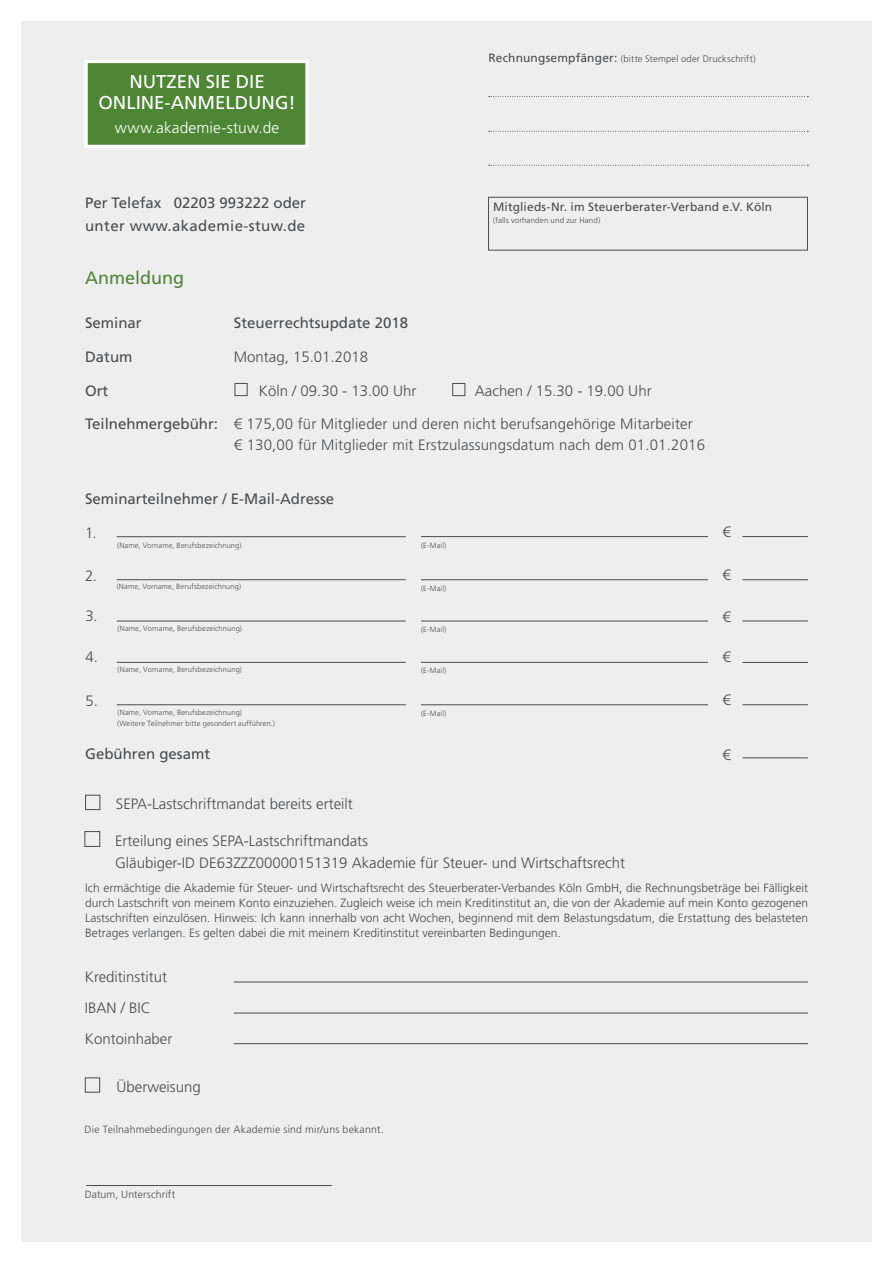
<style>
.page{position:relative;width:893px;height:1263px;background:#fff}
.page>*{position:absolute;margin:0;border:0;box-sizing:border-box;transform-origin:0 0}
.t1{font:18.6px/21.1px "Frutiger LT Std";letter-spacing:-.005em;color:#fff;text-align:center}
.t2{font:18px "Frutiger LT Std";color:#4e8636}
.t3{font:300 15.45px "Frutiger LT Std";letter-spacing:.01em;color:#fff}
.t4{font:300 15px/31px "Frutiger LT Std";color:#4b4c4d}
.t5{font:15px/22.5px "Frutiger LT Std";color:#4b4c4d}
.t6{font:300 12px/15px "Frutiger LT Std";color:#4b4c4d;text-align:justify}
.t7{font:12px "Frutiger LT Std";letter-spacing:.01em;color:#4b4c4d}
.t8{font:300 10.5px "Frutiger LT Std";letter-spacing:.02em;color:#4b4c4d}
.t9{font:300 9.45px "Frutiger LT Std";letter-spacing:.015em;color:#4b4c4d}
.t10{font:300 7.95px "Frutiger LT Std";letter-spacing:.015em;color:#4b4c4d}
.t11{font:300 7.5px/10.6px "Frutiger LT Std";letter-spacing:.015em;color:#4b4c4d}
.s1{font-weight:400;font-size:12px}
</style>
<div class="page">
<div style="left:21px;top:21px;width:851px;height:1221px;background:#eeeeef"></div>
<hr style="left:86px;top:1185px;width:246px;height:1px;background:#4b4c4d">
<hr style="left:234px;top:982px;width:574px;height:1px;background:#4b4c4d">
<hr style="left:234px;top:1013px;width:574px;height:1px;background:#4b4c4d">
<hr style="left:234px;top:1043px;width:574px;height:1px;background:#4b4c4d">
<div style="left:85px;top:795px;width:15px;height:15px;border:1px solid #4b4c4d"></div>
<div style="left:85px;top:831px;width:15px;height:16px;border:1px solid #4b4c4d"></div>
<div style="left:85px;top:1077px;width:15px;height:15px;border:1px solid #4b4c4d"></div>
<hr style="left:117px;top:536px;width:289px;height:1px;background:#4b4c4d">
<hr style="left:117px;top:579px;width:289px;height:1px;background:#4b4c4d">
<hr style="left:117px;top:621px;width:289px;height:1px;background:#4b4c4d">
<hr style="left:117px;top:662px;width:289px;height:1px;background:#4b4c4d">
<hr style="left:117px;top:704px;width:289px;height:1px;background:#4b4c4d">
<hr style="left:421px;top:536px;width:287px;height:1px;background:#4b4c4d">
<hr style="left:421px;top:579px;width:287px;height:1px;background:#4b4c4d">
<hr style="left:421px;top:621px;width:287px;height:1px;background:#4b4c4d">
<hr style="left:421px;top:662px;width:287px;height:1px;background:#4b4c4d">
<hr style="left:421px;top:704px;width:287px;height:1px;background:#4b4c4d">
<hr style="left:742px;top:758px;width:66px;height:1px;background:#4b4c4d">
<hr style="left:742px;top:704px;width:66px;height:1px;background:#4b4c4d">
<hr style="left:742px;top:662px;width:66px;height:1px;background:#4b4c4d">
<hr style="left:742px;top:621px;width:66px;height:1px;background:#4b4c4d">
<hr style="left:742px;top:579px;width:66px;height:1px;background:#4b4c4d">
<hr style="left:742px;top:536px;width:66px;height:1px;background:#4b4c4d">
<div style="left:488px;top:197px;width:320px;height:53px;border:1px solid #4b4c4d"></div>
<svg style="left:489px;top:96px;width:319px;height:1px"></svg>
<svg style="left:489px;top:131px;width:319px;height:1px"></svg>
<svg style="left:489px;top:165px;width:319px;height:1px"></svg>
<div style="left:86px;top:61px;width:221px;height:85px;background:#4e8636"></div>
<div style="left:84px;top:60px;width:225px;height:88px;border:3px solid #fff"></div>
<div style="left:235px;top:383px;width:13px;height:13px;border:1px solid #4b4c4d"></div>
<div style="left:452px;top:383px;width:13px;height:13px;border:1px solid #4b4c4d"></div>
<h1 class="t1" style="left:98px;top:71px;width:199px">NUTZEN SIE DIE<br>ONLINE-ANMELDUNG!</h1>
<p class="t3" style="left:115px;top:119px;width:166px">www.akademie-stuw.de</p>
<p class="t9" style="left:488px;top:54px;width:269px"><span class="s1">Rechnungsempfänger:</span> (bitte Stempel oder Druckschrift)</p>
<p class="t5" style="left:85px;top:192px;width:223px">Per Telefax 02203 993222 oder unter www.akademie-stuw.de</p>
<p class="t7" style="left:493px;top:200px;width:280px">Mitglieds-Nr. im Steuerberater-Verband e.V. Köln</p>
<p class="t10" style="left:493px;top:216px;width:109px">(falls vorhanden und zur Hand)</p>
<h2 class="t2" style="left:85px;top:267px;width:100px">Anmeldung</h2>
<p class="t5" style="left:85px;top:312px;width:58px">Seminar</p>
<p class="t5" style="left:85px;top:345px;width:49px">Datum</p>
<p class="t5" style="left:85px;top:379px;width:25px">Ort</p>
<p class="t5" style="left:85px;top:413px;width:135px">Teilnehmergebühr:</p>
<p class="t5" style="left:234px;top:312px;width:176px">Steuerrechtsupdate 2018</p>
<p class="t4" style="left:234px;top:341px;width:136px">Montag, 15.01.2018</p>
<p class="t4" style="left:259px;top:375px;width:159px">Köln / 09.30 - 13.00 Uhr</p>
<p class="t4" style="left:475px;top:375px;width:178px">Aachen / 15.30 - 19.00 Uhr</p>
<p class="t4" style="left:234px;top:414px;width:473px;line-height:21px">€ 175,00 für Mitglieder und deren nicht berufsangehörige Mitarbeiter<br>€ 130,00 für Mitglieder mit Erstzulassungsdatum nach dem 01.01.2016</p>
<p class="t5" style="left:85px;top:488px;width:251px">Seminarteilnehmer / E-Mail-Adresse</p>
<p class="t4" style="left:85px;top:517px;width:13px">1.</p>
<p class="t4" style="left:722px;top:517px;width:10px">€</p>
<p class="t11" style="left:117px;top:540px;width:126px">(Name, Vorname, Berufsbezeichnung)</p>
<p class="t4" style="left:85px;top:560px;width:14px">2.</p>
<p class="t4" style="left:722px;top:560px;width:10px">€</p>
<p class="t11" style="left:117px;top:582px;width:126px">(Name, Vorname, Berufsbezeichnung)</p>
<p class="t4" style="left:85px;top:600px;width:14px">3.</p>
<p class="t4" style="left:722px;top:601px;width:10px">€</p>
<p class="t11" style="left:118px;top:623px;width:126px">(Name, Vorname, Berufsbezeichnung)</p>
<p class="t4" style="left:85px;top:642px;width:14px">4.</p>
<p class="t4" style="left:722px;top:642px;width:10px">€</p>
<p class="t11" style="left:118px;top:664px;width:126px">(Name, Vorname, Berufsbezeichnung)</p>
<p class="t4" style="left:85px;top:685px;width:14px">5.</p>
<p class="t4" style="left:722px;top:685px;width:10px">€</p>
<p class="t11" style="left:117px;top:707px;width:159px">(Name, Vorname, Berufsbezeichnung)<br>(Weitere Teilnehmer bitte gesondert aufführen.)</p>
<p class="t11" style="left:421px;top:540px;width:27px">(E-Mail)</p>
<p class="t11" style="left:421px;top:583px;width:27px">(E-Mail)</p>
<p class="t11" style="left:421px;top:624px;width:27px">(E-Mail)</p>
<p class="t11" style="left:421px;top:665px;width:27px">(E-Mail)</p>
<p class="t11" style="left:421px;top:708px;width:27px">(E-Mail)</p>
<p class="t5" style="left:85px;top:742px;width:127px">Gebühren gesamt</p>
<p class="t4" style="left:722px;top:739px;width:10px">€</p>
<p class="t4" style="left:116px;top:789px;width:238px">SEPA-Lastschriftmandat bereits erteilt</p>
<p class="t4" style="left:115px;top:830px;width:512px;line-height:22.5px">Erteilung eines SEPA-Lastschriftmandats<br>Gläubiger-ID DE63ZZZ00000151319 Akademie für Steuer- und Wirtschaftsrecht</p>
<p class="t6" style="left:85px;top:881px;width:724px">Ich ermächtige die Akademie für Steuer- und Wirtschaftsrecht des Steuerberater-Verbandes Köln GmbH, die Rechnungsbeträge bei Fälligkeit durch Lastschrift von meinem Konto einzuziehen. Zugleich weise ich mein Kreditinstitut an, die von der Akademie auf mein Konto gezogenen Lastschriften einzulösen. Hinweis: Ich kann innerhalb von acht Wochen, beginnend mit dem Belastungsdatum, die Erstattung des belasteten Betrages verlangen. Es gelten dabei die mit meinem Kreditinstitut vereinbarten Bedingungen.</p>
<p class="t4" style="left:85px;top:961px;width:89px">Kreditinstitut<br>IBAN / BIC<br>Kontoinhaber</p>
<p class="t4" style="left:117px;top:1072px;width:86px">Überweisung</p>
<p class="t8" style="left:85px;top:1123px;width:301px">Die Teilnahmebedingungen der Akademie sind mir/uns bekannt.</p>
<p class="t8" style="left:85px;top:1188px;width:92px">Datum, Unterschrift</p>
</div>
